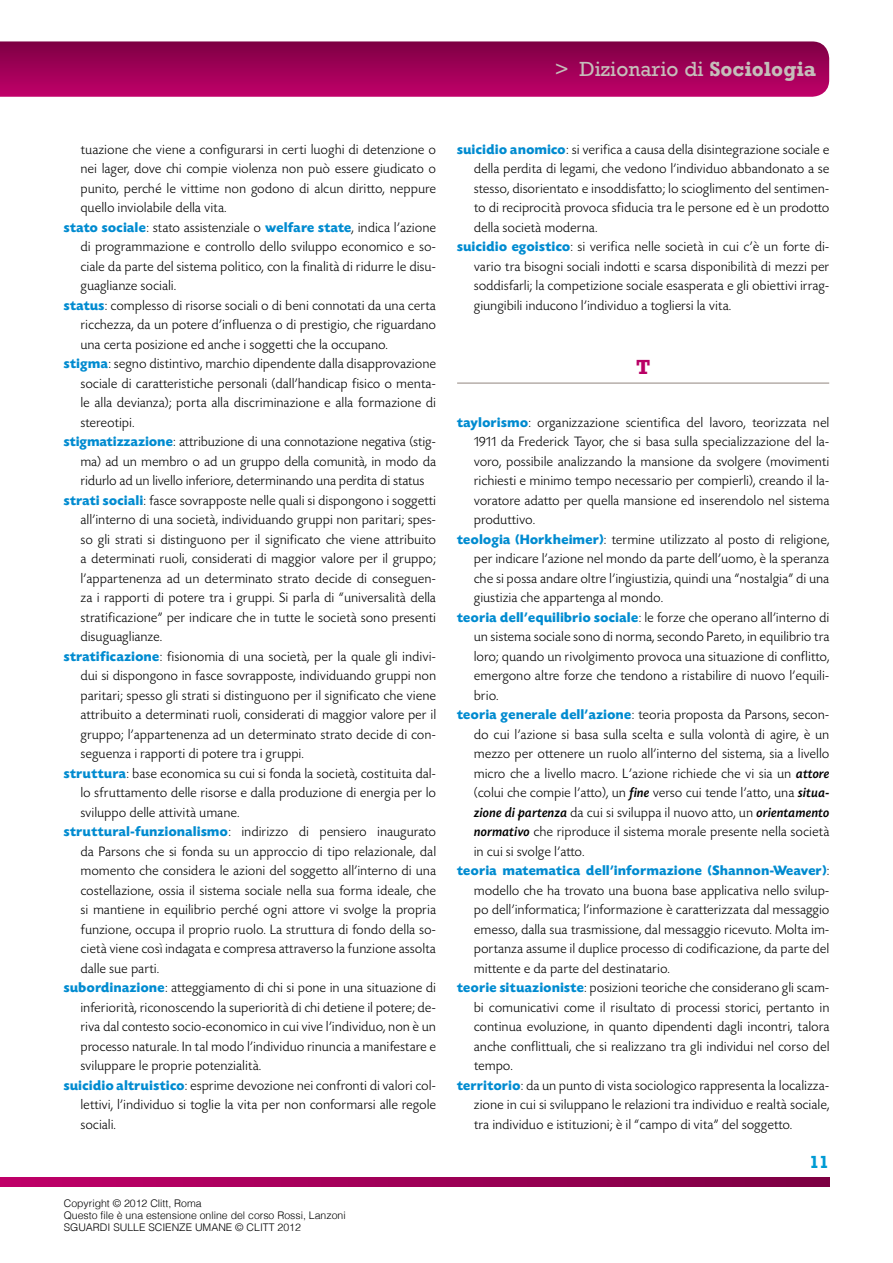
<style>
.page{position:relative;width:893px;height:1263px;background:#fff}
.page>*{position:absolute;margin:0;border:0;box-sizing:border-box;transform-origin:0 0}
.t1{font:21px "Rockwell";color:#c5beba}
.titolo_2{font:700 21px "Rockwell";color:#b90065}
.t2{font:700 18px "Rockwell";color:#009bd4}
.TESTO_BASE{font:300 14.25px/19.5px "Today SH";letter-spacing:.04em;color:#000;text-align:justify}
.t3{font:300 10.5px/12px "Helvetica";color:#000}
.s1{font-weight:700}
.s2{font-weight:700;color:#008bd0}
.s3{font-family:"Today SH Med Ita";font-weight:400}
</style>
<div class="page">
<svg style="left:0;top:41px;width:829px;height:56px;background:#a00358"></svg>
<svg style="left:0;top:1178px;width:829px;height:8px;background:#9e0056"></svg>
<hr style="left:457px;top:382px;width:372px;height:2px;background:#b6aea9">
<h1 class="t1" style="left:555px;top:57px;width:263px">&gt; Dizionario di <span class="s1">Sociologia</span></h1>
<p class="TESTO_BASE" style="left:81px;top:140px;width:357px">tuazione che viene a configurarsi in certi luoghi di detenzione o nei lager, dove chi compie violenza non può essere giudicato o punito, perché le vittime non godono di alcun diritto, neppure quello inviolabile della vita.</p>
<p class="TESTO_BASE" style="left:81px;top:218px;width:357px;text-indent:-17px"><span class="s2">stato sociale</span>: stato assistenziale o <span class="s2">welfare state</span>, indica l’azione di programmazione e controllo dello sviluppo economico e so&shy;ciale da parte del sistema politico, con la finalità di ridurre le disu&shy;guaglianze sociali.</p>
<p class="TESTO_BASE" style="left:81px;top:296px;width:357px;text-indent:-17px"><span class="s2">status</span>: complesso di risorse sociali o di beni connotati da una certa ricchezza, da un potere d’influenza o di prestigio, che riguardano una certa posizione ed anche i soggetti che la occupano.</p>
<p class="TESTO_BASE" style="left:81px;top:354px;width:357px;text-indent:-17px"><span class="s2">stigma</span>: segno distintivo, marchio dipendente dalla disapprovazione sociale di caratteristiche personali (dall’handicap fisico o menta&shy;le alla devianza); porta alla discriminazione e alla formazione di stereotipi.</p>
<p class="TESTO_BASE" style="left:81px;top:432px;width:357px;text-indent:-17px"><span class="s2">stigmatizzazione</span>: attribuzione di una connotazione negativa (stig&shy;ma) ad un membro o ad un gruppo della comunità, in modo da ridurlo ad un livello inferiore, determinando una perdita di status</p>
<p class="TESTO_BASE" style="left:81px;top:491px;width:357px;text-indent:-17px"><span class="s2">strati sociali</span>: fasce sovrapposte nelle quali si dispongono i soggetti all’interno di una società, individuando gruppi non paritari; spes&shy;so gli strati si distinguono per il significato che viene attribuito a determinati ruoli, considerati di maggior valore per il gruppo; l’appartenenza ad un determinato strato decide di conseguen&shy;za i rapporti di potere tra i gruppi. Si parla di “universalità della stratificazione” per indicare che in tutte le società sono presenti disuguaglianze.</p>
<p class="TESTO_BASE" style="left:81px;top:647px;width:357px;text-indent:-17px"><span class="s2">stratificazione</span>: fisionomia di una società, per la quale gli indivi&shy;dui si dispongono in fasce sovrapposte, individuando gruppi non paritari; spesso gli strati si distinguono per il significato che viene attribuito a determinati ruoli, considerati di maggior valore per il gruppo; l’appartenenza ad un determinato strato decide di con&shy;seguenza i rapporti di potere tra i gruppi.</p>
<p class="TESTO_BASE" style="left:81px;top:764px;width:357px;text-indent:-17px"><span class="s2">struttura</span>: base economica su cui si fonda la società, costituita dal&shy;lo sfruttamento delle risorse e dalla produzione di energia per lo sviluppo delle attività umane.</p>
<p class="TESTO_BASE" style="left:81px;top:822px;width:357px;text-indent:-17px"><span class="s2">struttural-funzionalismo</span>: indirizzo di pensiero inaugurato da Parsons che si fonda su un approccio di tipo relazionale, dal momento che considera le azioni del soggetto all’interno di una costellazione, ossia il sistema sociale nella sua forma ideale, che si mantiene in equilibrio perché ogni attore vi svolge la propria funzione, occupa il proprio ruolo. La struttura di fondo della so&shy;cietà viene così indagata e compresa attraverso la funzione assolta dalle sue parti.</p>
<p class="TESTO_BASE" style="left:81px;top:978px;width:357px;text-indent:-17px"><span class="s2">subordinazione</span>: atteggiamento di chi si pone in una situazione di inferiorità, riconoscendo la superiorità di chi detiene il potere; de&shy;riva dal contesto socio-economico in cui vive l’individuo, non è un processo naturale. In tal modo l’individuo rinuncia a manifestare e sviluppare le proprie potenzialità.</p>
<p class="TESTO_BASE" style="left:81px;top:1076px;width:357px;text-indent:-17px"><span class="s2">suicidio altruistico</span>: esprime devozione nei confronti di valori col&shy;lettivi, l’individuo si toglie la vita per non conformarsi alle regole sociali.</p>
<p class="t3" style="left:64px;top:1197px;width:283px">Copyright © 2012 Clitt, Roma<br>Questo file è una estensione online del corso Rossi, Lanzoni<br>SGUARDI SULLE SCIENZE UMANE © CLITT 2012</p>
<p class="TESTO_BASE" style="left:474px;top:140px;width:357px;text-indent:-17px"><span class="s2">suicidio anomico</span>: si verifica a causa della disintegrazione sociale e della perdita di legami, che vedono l’individuo abbandonato a se stesso, disorientato e insoddisfatto; lo scioglimento del sentimen&shy;to di reciprocità provoca sfiducia tra le persone ed è un prodotto della società moderna.</p>
<p class="TESTO_BASE" style="left:474px;top:237px;width:357px;text-indent:-17px"><span class="s2">suicidio egoistico</span>: si verifica nelle società in cui c’è un forte di&shy;vario tra bisogni sociali indotti e scarsa disponibilità di mezzi per soddisfarli; la competizione sociale esasperata e gli obiettivi irrag&shy;giungibili inducono l’individuo a togliersi la vita.</p>
<p class="titolo_2" style="left:636px;top:354px;width:16px">T</p>
<p class="TESTO_BASE" style="left:474px;top:413px;width:357px;text-indent:-17px"><span class="s2">taylorismo</span>: organizzazione scientifica del lavoro, teorizzata nel 1911 da Frederick Tayor, che si basa sulla specializzazione del la&shy;voro, possibile analizzando la mansione da svolgere (movimenti richiesti e minimo tempo necessario per compierli), creando il la&shy;voratore adatto per quella mansione ed inserendolo nel sistema produttivo.</p>
<p class="TESTO_BASE" style="left:474px;top:530px;width:357px;text-indent:-17px"><span class="s2">teologia (Horkheimer)</span>: termine utilizzato al posto di religione, per indicare l’azione nel mondo da parte dell’uomo, è la speranza che si possa andare oltre l’ingiustizia, quindi una “nostalgia” di una giustizia che appartenga al mondo.</p>
<p class="TESTO_BASE" style="left:474px;top:608px;width:357px;text-indent:-17px"><span class="s2">teoria dell’equilibrio sociale</span>: le forze che operano all’interno di un sistema sociale sono di norma, secondo Pareto, in equilibrio tra loro; quando un rivolgimento provoca una situazione di conflitto, emergono altre forze che tendono a ristabilire di nuovo l’equili&shy;brio.</p>
<p class="TESTO_BASE" style="left:474px;top:705px;width:357px;text-indent:-17px"><span class="s2">teoria generale dell’azione</span>: teoria proposta da Parsons, secon&shy;do cui l’azione si basa sulla scelta e sulla volontà di agire, è un mezzo per ottenere un ruolo all’interno del sistema, sia a livello micro che a livello macro. L’azione richiede che vi sia un <span class="s3">attore </span>(colui che compie l’atto), un <span class="s3">fine</span> verso cui tende l’atto, una <span class="s3">situa&shy;zione di partenza</span> da cui si sviluppa il nuovo atto, un <span class="s3">orientamento normativo</span> che riproduce il sistema morale presente nella società in cui si svolge l’atto.</p>
<p class="TESTO_BASE" style="left:474px;top:861px;width:357px;text-indent:-17px"><span class="s2">teoria matematica dell’informazione (Shannon-Weaver)</span>: modello che ha trovato una buona base applicativa nello svilup&shy;po dell’informatica; l’informazione è caratterizzata dal messaggio emesso, dalla sua trasmissione, dal messaggio ricevuto. Molta im&shy;portanza assume il duplice processo di codificazione, da parte del mittente e da parte del destinatario.</p>
<p class="TESTO_BASE" style="left:474px;top:978px;width:357px;text-indent:-17px"><span class="s2">teorie situazioniste</span>: posizioni teoriche che considerano gli scam&shy;bi comunicativi come il risultato di processi storici, pertanto in continua evoluzione, in quanto dipendenti dagli incontri, talora anche conflittuali, che si realizzano tra gli individui nel corso del tempo.</p>
<p class="TESTO_BASE" style="left:474px;top:1076px;width:357px;text-indent:-17px"><span class="s2">territorio</span>: da un punto di vista sociologico rappresenta la localizza&shy;zione in cui si sviluppano le relazioni tra individuo e realtà sociale, tra individuo e istituzioni; è il “campo di vita” del soggetto.</p>
<p class="t2" style="left:809px;top:1151px;width:21px">11</p>
</div>
